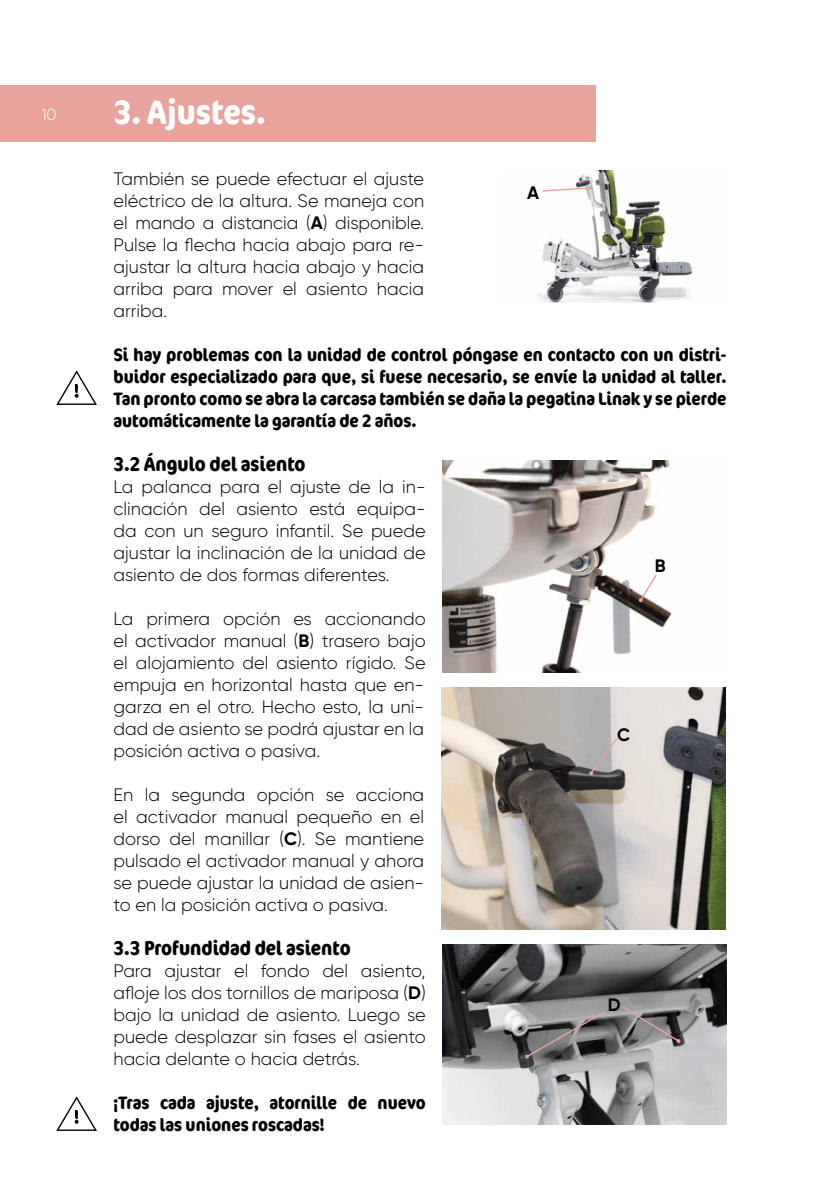
<style>
.page{position:relative;width:840px;height:1191px;background:#fff}
.page>*{position:absolute;margin:0;border:0;box-sizing:border-box;transform-origin:0 0}
.t1{font:700 condensed 34px "Cocon Offc Pro";color:#fff}
.t2{font:700 condensed 20px "Cocon Offc Pro";color:#000}
.t3{font:300 18px/22px "Gilroy";color:#000;text-align:justify}
.t4{font:700 condensed 18px/22px "Cocon Offc Pro";color:#000;text-align:justify}
.t5{font:700 18px "Gilroy";color:#000}
.t6{font:300 16px "Gilroy";color:#fff}
.s1{font-weight:700}
</style>
<div class="page">
<div style="left:0;top:85px;width:595px;height:57px;background:#e7a39c"></div>
<svg style="left:57px;top:1096px;width:40px;height:34px"></svg>
<img style="left:442px;top:460px;width:230px;height:212px">
<svg style="left:638px;top:573px;width:19px;height:29px"></svg>
<img style="left:441px;top:688px;width:283px;height:241px">
<svg style="left:588px;top:736px;width:30px;height:39px"></svg>
<img style="left:442px;top:945px;width:284px;height:179px">
<svg style="left:524px;top:1009px;width:82px;height:49px;background:#747171"></svg>
<svg style="left:621px;top:1005px;width:59px;height:38px;background:#7b7878"></svg>
<img style="left:538px;top:170px;width:155px;height:132px">
<svg style="left:540px;top:186px;width:52px;height:6px"></svg>
<svg style="left:56px;top:370px;width:41px;height:35px"></svg>
<p class="t6" style="left:41px;top:104px;width:17px">10</p>
<h1 class="t1" style="left:113px;top:88px;width:154px">3. Ajustes.</h1>
<p class="t3" style="left:113px;top:167px;width:312px">También se puede efectuar el ajuste eléctrico de la altura. Se maneja con el mando a distancia (<span class="s1">A</span>) disponible.<br>Pulse la flecha hacia abajo para re&shy;ajustar la altura hacia abajo y hacia arriba para mover el asiento hacia arriba.</p>
<p class="t4" style="left:113px;top:343px;width:614px">Si hay problemas con la unidad de control póngase en contacto con un distri&shy;buidor especializado para que, si fuese necesario, se envíe la unidad al taller.<br>Tan pronto como se abra la carcasa también se daña la pegatina Linak y se pierde automáticamente la garantía de 2 años.</p>
<p class="t2" style="left:113px;top:449px;width:193px">3.2 Ángulo del asiento</p>
<p class="t3" style="left:113px;top:475px;width:313px">La palanca para el ajuste de la in&shy;clinación del asiento está equipa&shy;da con un seguro infantil. Se puede ajustar la inclinación de la unidad de asiento de dos formas diferentes.</p>
<p class="t3" style="left:113px;top:607px;width:313px">La primera opción es accionando el activador manual (<span class="s1">B</span>) trasero bajo el alojamiento del asiento rígido. Se empuja en horizontal hasta que en&shy;garza en el otro. Hecho esto, la uni&shy;dad de asiento se podrá ajustar en la posición activa o pasiva.</p>
<p class="t3" style="left:113px;top:783px;width:312px">En la segunda opción se acciona el activador manual pequeño en el dorso del manillar (<span class="s1">C</span>). Se mantiene pulsado el activador manual y ahora se puede ajustar la unidad de asien&shy;to en la posición activa o pasiva.</p>
<p class="t2" style="left:113px;top:933px;width:238px">3.3 Profundidad del asiento</p>
<p class="t3" style="left:113px;top:959px;width:313px">Para ajustar el fondo del asiento, afloje los dos tornillos de mariposa (<span class="s1">D</span>) bajo la unidad de asiento. Luego se puede desplazar sin fases el asiento hacia delante o hacia detrás.</p>
<p class="t4" style="left:113px;top:1091px;width:313px">¡Tras cada ajuste, atornille de nuevo todas las uniones roscadas!</p>
<p class="t5" style="left:526px;top:181px;width:14px">A</p>
<p class="t5" style="left:654px;top:554px;width:12px">B</p>
<p class="t5" style="left:617px;top:723px;width:15px">C</p>
<p class="t5" style="left:607px;top:993px;width:14px">D</p>
</div>
